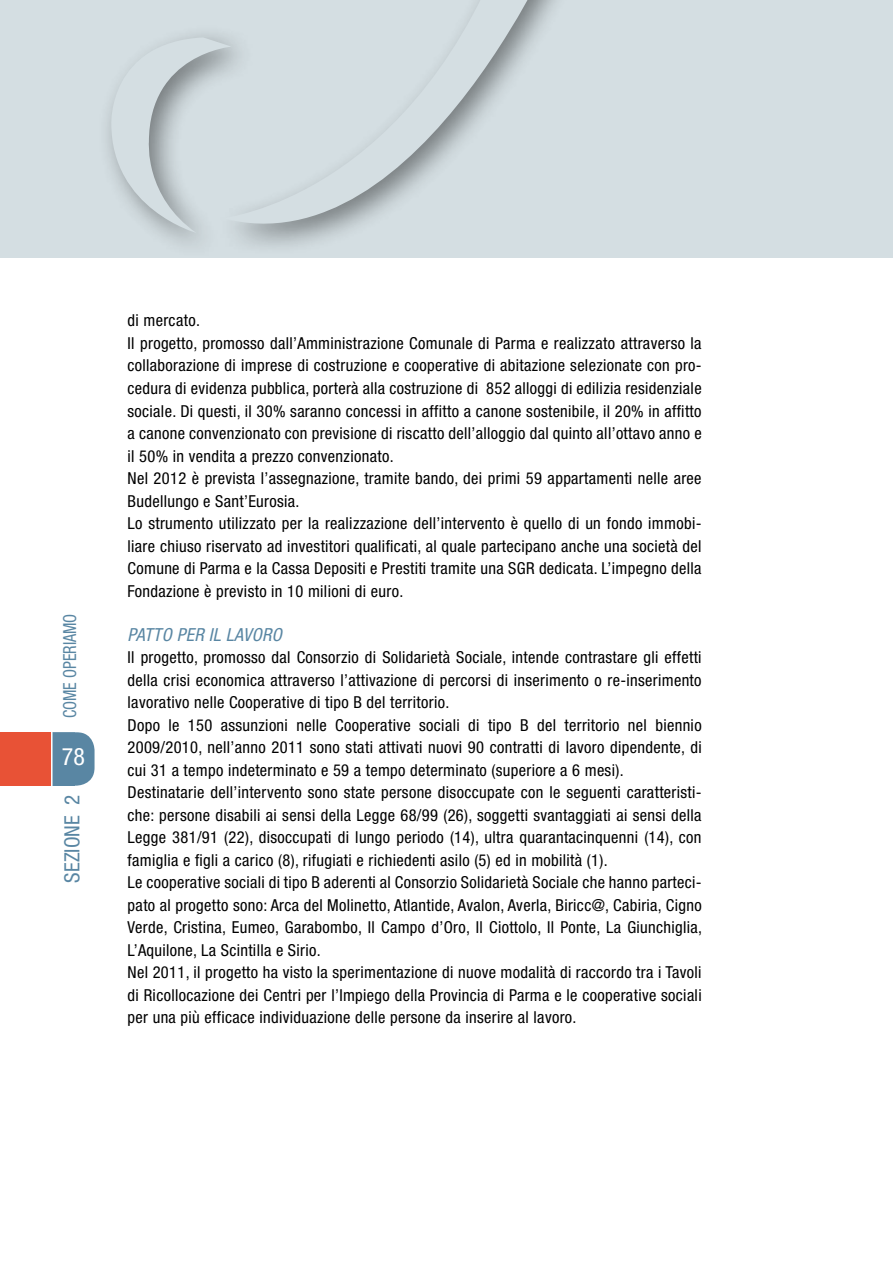
<style>
.page{position:relative;width:893px;height:1263px;background:#fff}
.page>*{position:absolute;margin:0;border:0;box-sizing:border-box;transform-origin:0 0}
.t1{font:condensed 24px "Helvetica Neue LT Std";color:#fff}
.t2{font:condensed 21px "Helvetica Neue LT Std";color:#5986a3}
.t3{font:italic condensed 18px "Helvetica Neue LT Std";letter-spacing:.02em;color:#5986a3}
.t4{font:condensed 18px "Helvetica Neue LT Std";color:#5986a3;scale:.9 1}
.t5{font:condensed 16.5px/22.5px "Helvetica Neue LT Std";letter-spacing:.02em;color:#000}
</style>
<div class="page">
<div style="left:0;top:732px;width:52px;height:54px;background:#e85236"></div>
<svg style="left:53px;top:732px;width:13px;height:54px"></svg>
<div style="left:441px;top:0;width:452px;height:258px;background:#d4dee2"></div>
<div style="left:0;top:0;width:700px;height:255px;background:#d4dee2"></div>
<svg style="left:109px;top:37px;width:104px;height:196px"></svg>
<div style="left:213px;top:0;width:487px;height:255px;background:#000;opacity:.45"></div>
<svg style="left:223px;top:0;width:477px;height:255px"></svg>
<div style="left:52px;top:732px;width:43px;height:54px;background:#5986a3;border-radius:18px"></div>
<hr style="left:51px;top:728px;width:2px;height:59px;background:#fff">
<p class="t4" style="left:59px;top:718px;width:118px;rotate:-90deg">COME OPERIAMO</p>
<h1 class="t1" style="left:62px;top:743px;width:25px">78</h1>
<p class="t2" style="left:60px;top:883px;width:89px;rotate:-90deg">SEZIONE 2</p>
<p class="t5" style="left:128px;top:309px;width:576px">di mercato.<br>Il progetto, promosso dall’Amministrazione Comunale di Parma e realizzato attraverso la collaborazione di imprese di costruzione e cooperative di abitazione selezionate con pro&shy;cedura di evidenza pubblica, porterà alla costruzione di 852 alloggi di edilizia residenziale sociale. Di questi, il 30% saranno concessi in affitto a canone sostenibile, il 20% in affitto a canone convenzionato con previsione di riscatto dell’alloggio dal quinto all’ottavo anno e il 50% in vendita a prezzo convenzionato.<br>Nel 2012 è prevista l’assegnazione, tramite bando, dei primi 59 appartamenti nelle aree Budellungo e Sant’Eurosia.<br>Lo strumento utilizzato per la realizzazione dell’intervento è quello di un fondo immobi&shy;liare chiuso riservato ad investitori qualificati, al quale partecipano anche una società del Comune di Parma e la Cassa Depositi e Prestiti tramite una SGR dedicata. L’impegno della Fondazione è previsto in 10 milioni di euro.</p>
<p class="t3" style="left:128px;top:624px;width:156px">PATTO PER IL LAVORO</p>
<p class="t5" style="left:128px;top:646px;width:576px">Il progetto, promosso dal Consorzio di Solidarietà Sociale, intende contrastare gli effetti della crisi economica attraverso l’attivazione di percorsi di inserimento o re-inserimento lavorativo nelle Cooperative di tipo B del territorio.<br>Dopo le 150 assunzioni nelle Cooperative sociali di tipo B del territorio nel biennio 2009/2010, nell’anno 2011 sono stati attivati nuovi 90 contratti di lavoro dipendente, di cui 31 a tempo indeterminato e 59 a tempo determinato (superiore a 6 mesi).<br>Destinatarie dell’intervento sono state persone disoccupate con le seguenti caratteristi&shy;che: persone disabili ai sensi della Legge 68/99 (26), soggetti svantaggiati ai sensi della Legge 381/91 (22), disoccupati di lungo periodo (14), ultra quarantacinquenni (14), con famiglia e figli a carico (8), rifugiati e richiedenti asilo (5) ed in mobilità (1).<br>Le cooperative sociali di tipo B aderenti al Consorzio Solidarietà Sociale che hanno parteci&shy;pato al progetto sono: Arca del Molinetto, Atlantide, Avalon, Averla, Biricc@, Cabiria, Cigno Verde, Cristina, Eumeo, Garabombo, Il Campo d’Oro, Il Ciottolo, Il Ponte, La Giunchiglia, L’Aquilone, La Scintilla e Sirio.<br>Nel 2011, il progetto ha visto la sperimentazione di nuove modalità di raccordo tra i Tavoli di Ricollocazione dei Centri per l’Impiego della Provincia di Parma e le cooperative sociali per una più efficace individuazione delle persone da inserire al lavoro.</p>
</div>
